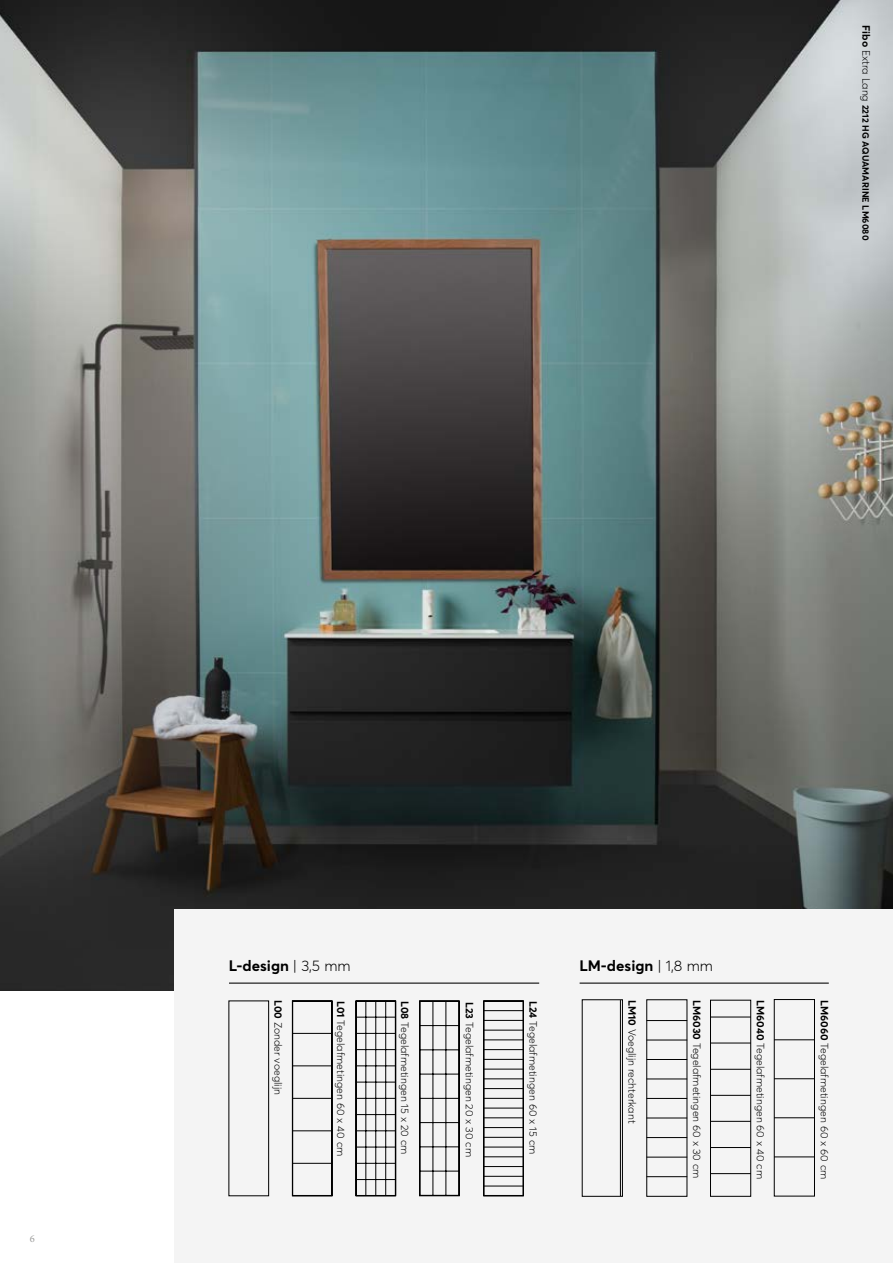
<style>
.page{position:relative;width:893px;height:1263px;background:#fff}
.page>*{position:absolute;margin:0;border:0;box-sizing:border-box;transform-origin:0 0}
.t1{font:700 15px "Averta Std";color:#000}
.t2{font:300 10.5px "Averta Std";color:#000}
.t3{font:10.5px "Minion Pro";color:#9d9d9c}
.t4{font:700 9px "Averta Std";letter-spacing:.005em;color:#000}
.s1{font-size:10.5px}
.s2{font-weight:300;font-size:10.5px}
.s3{font-weight:300}
.s4{font-weight:700}
</style>
<div class="page">
<img style="left:0;top:0;width:893px;height:990px">
<div style="left:174px;top:909px;width:719px;height:354px;background:#f4f4f4"></div>
<svg style="left:292px;top:1000px;width:41px;height:196px"></svg>
<hr style="left:292px;top:1001px;width:40px;height:1px;background:#000">
<hr style="left:292px;top:1033px;width:40px;height:1px;background:#000">
<hr style="left:292px;top:1065px;width:40px;height:1px;background:#000">
<hr style="left:292px;top:1098px;width:40px;height:1px;background:#000">
<hr style="left:292px;top:1130px;width:40px;height:1px;background:#000">
<hr style="left:292px;top:1163px;width:40px;height:1px;background:#000">
<hr style="left:292px;top:1195px;width:40px;height:1px;background:#000">
<div style="left:228px;top:1000px;width:41px;height:196px;border:1px solid #000"></div>
<svg style="left:483px;top:1000px;width:41px;height:195px"></svg>
<hr style="left:483px;top:1001px;width:41px;height:1px;background:#000">
<hr style="left:483px;top:1010px;width:41px;height:1px;background:#000">
<hr style="left:483px;top:1020px;width:41px;height:1px;background:#000">
<hr style="left:483px;top:1030px;width:41px;height:1px;background:#000">
<hr style="left:483px;top:1039px;width:41px;height:1px;background:#000">
<hr style="left:483px;top:1049px;width:41px;height:1px;background:#000">
<hr style="left:483px;top:1059px;width:41px;height:1px;background:#000">
<hr style="left:483px;top:1069px;width:41px;height:1px;background:#000">
<hr style="left:483px;top:1078px;width:41px;height:1px;background:#000">
<hr style="left:483px;top:1088px;width:41px;height:1px;background:#000">
<hr style="left:483px;top:1098px;width:41px;height:1px;background:#000">
<hr style="left:483px;top:1108px;width:41px;height:1px;background:#000">
<hr style="left:483px;top:1117px;width:41px;height:1px;background:#000">
<hr style="left:483px;top:1127px;width:41px;height:1px;background:#000">
<hr style="left:483px;top:1137px;width:41px;height:1px;background:#000">
<hr style="left:483px;top:1147px;width:41px;height:1px;background:#000">
<hr style="left:483px;top:1156px;width:41px;height:1px;background:#000">
<hr style="left:483px;top:1166px;width:41px;height:1px;background:#000">
<hr style="left:483px;top:1176px;width:41px;height:1px;background:#000">
<hr style="left:483px;top:1186px;width:41px;height:1px;background:#000">
<hr style="left:483px;top:1195px;width:41px;height:1px;background:#000">
<svg style="left:355px;top:1000px;width:41px;height:196px"></svg>
<hr style="left:356px;top:1001px;width:40px;height:1px;background:#000">
<hr style="left:356px;top:1017px;width:40px;height:1px;background:#000">
<hr style="left:356px;top:1033px;width:40px;height:1px;background:#000">
<hr style="left:356px;top:1049px;width:40px;height:1px;background:#000">
<hr style="left:356px;top:1065px;width:40px;height:1px;background:#000">
<hr style="left:356px;top:1082px;width:40px;height:1px;background:#000">
<hr style="left:356px;top:1098px;width:40px;height:1px;background:#000">
<hr style="left:356px;top:1114px;width:40px;height:1px;background:#000">
<hr style="left:356px;top:1130px;width:40px;height:1px;background:#000">
<hr style="left:356px;top:1147px;width:40px;height:1px;background:#000">
<hr style="left:356px;top:1163px;width:40px;height:1px;background:#000">
<hr style="left:356px;top:1179px;width:40px;height:1px;background:#000">
<hr style="left:356px;top:1195px;width:40px;height:1px;background:#000">
<hr style="left:395px;top:1001px;width:1px;height:195px;background:#000">
<hr style="left:385px;top:1001px;width:1px;height:195px;background:#000">
<hr style="left:375px;top:1001px;width:1px;height:195px;background:#000">
<hr style="left:366px;top:1001px;width:1px;height:195px;background:#000">
<hr style="left:356px;top:1001px;width:1px;height:195px;background:#000">
<svg style="left:419px;top:1000px;width:41px;height:196px"></svg>
<hr style="left:420px;top:1001px;width:39px;height:1px;background:#000">
<hr style="left:420px;top:1025px;width:39px;height:1px;background:#000">
<hr style="left:420px;top:1049px;width:39px;height:1px;background:#000">
<hr style="left:420px;top:1074px;width:39px;height:1px;background:#000">
<hr style="left:420px;top:1098px;width:39px;height:1px;background:#000">
<hr style="left:420px;top:1122px;width:39px;height:1px;background:#000">
<hr style="left:420px;top:1146px;width:39px;height:1px;background:#000">
<hr style="left:420px;top:1171px;width:39px;height:1px;background:#000">
<hr style="left:420px;top:1195px;width:39px;height:1px;background:#000">
<hr style="left:459px;top:1001px;width:1px;height:194px;background:#000">
<hr style="left:446px;top:1001px;width:1px;height:194px;background:#000">
<hr style="left:433px;top:1001px;width:1px;height:194px;background:#000">
<hr style="left:420px;top:1001px;width:1px;height:194px;background:#000">
<hr style="left:646px;top:1176px;width:41px;height:1px;background:#000">
<hr style="left:646px;top:1157px;width:41px;height:1px;background:#000">
<hr style="left:646px;top:1137px;width:41px;height:1px;background:#000">
<hr style="left:646px;top:1118px;width:41px;height:1px;background:#000">
<hr style="left:646px;top:1098px;width:41px;height:1px;background:#000">
<hr style="left:646px;top:1079px;width:41px;height:1px;background:#000">
<hr style="left:646px;top:1059px;width:41px;height:1px;background:#000">
<hr style="left:646px;top:1040px;width:41px;height:1px;background:#000">
<hr style="left:646px;top:1020px;width:41px;height:1px;background:#000">
<div style="left:710px;top:1000px;width:41px;height:197px;border:1px solid #000"></div>
<hr style="left:710px;top:1017px;width:41px;height:1px;background:#000">
<hr style="left:710px;top:1043px;width:41px;height:1px;background:#000">
<hr style="left:710px;top:1069px;width:41px;height:1px;background:#000">
<hr style="left:710px;top:1095px;width:41px;height:1px;background:#000">
<hr style="left:710px;top:1121px;width:41px;height:1px;background:#000">
<hr style="left:710px;top:1147px;width:41px;height:1px;background:#000">
<hr style="left:710px;top:1173px;width:41px;height:1px;background:#000">
<div style="left:774px;top:999px;width:41px;height:197px;border:1px solid #000"></div>
<hr style="left:774px;top:1157px;width:41px;height:1px;background:#000">
<hr style="left:774px;top:1117px;width:41px;height:1px;background:#000">
<hr style="left:774px;top:1078px;width:41px;height:1px;background:#000">
<hr style="left:774px;top:1039px;width:41px;height:1px;background:#000">
<hr style="left:229px;top:982px;width:310px;height:2px;background:#000">
<hr style="left:580px;top:982px;width:249px;height:2px;background:#000">
<div style="left:582px;top:999px;width:41px;height:198px;border:1px solid #000"></div>
<hr style="left:620px;top:1000px;width:1px;height:196px;background:#000">
<p class="t4" style="left:871px;top:25px;width:217px;rotate:90deg"><span class="s1">Fibo</span> <span class="s2">Extra Lang</span> 2212 HG AQUAMARINE LM6080</p>
<p class="t3" style="left:30px;top:1232px;width:7px">6</p>
<h1 class="t1" style="left:229px;top:957px;width:123px">L-design <span class="s3">| 3,5 mm</span></h1>
<h1 class="t1" style="left:579px;top:957px;width:135px">LM-design <span class="s3">| 1,8 mm</span></h1>
<p class="t2" style="left:285px;top:1000px;width:96px;rotate:90deg"><span class="s4">L00</span> Zonder voeglijn</p>
<p class="t2" style="left:347px;top:1001px;width:157px;rotate:90deg"><span class="s4">L01</span> Tegelafmetingen 60 x 40 cm</p>
<p class="t2" style="left:411px;top:1001px;width:155px;rotate:90deg"><span class="s4">L08</span> Tegelafmetingen 15 x 20 cm</p>
<p class="t2" style="left:476px;top:1002px;width:156px;rotate:90deg"><span class="s4">L23</span> Tegelafmetingen 20 x 30 cm</p>
<p class="t2" style="left:540px;top:1001px;width:155px;rotate:90deg"><span class="s4">L24</span> Tegelafmetingen 60 x 15 cm</p>
<p class="t2" style="left:767px;top:1000px;width:181px;rotate:90deg"><span class="s4">LM6040</span> Tegelafmetingen 60 x 40 cm</p>
<p class="t2" style="left:639px;top:1000px;width:125px;rotate:90deg"><span class="s4">LM10</span> Voeglijn rechterkant</p>
<p class="t2" style="left:831px;top:1000px;width:181px;rotate:90deg"><span class="s4">LM6060</span> Tegelafmetingen 60 x 60 cm</p>
<p class="t2" style="left:703px;top:1000px;width:180px;rotate:90deg"><span class="s4">LM6030</span> Tegelafmetingen 60 x 30 cm</p>
</div>
